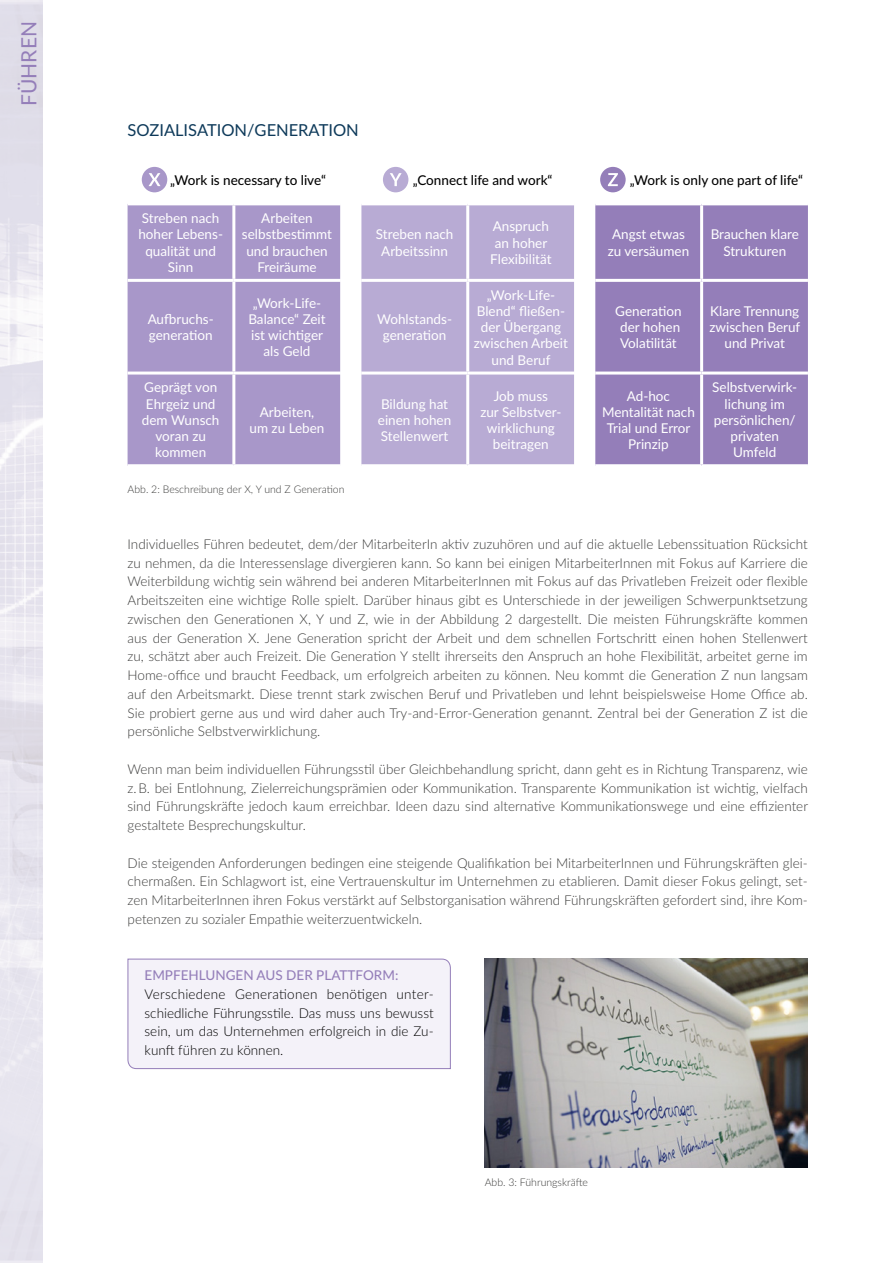
<style>
.page{position:relative;width:893px;height:1263px;background:#fff}
.page>*{position:absolute;margin:0;border:0;box-sizing:border-box;transform-origin:0 0}
.t1{font:21px "Lato";color:#947eb9}
.t2{font:16.5px "Lato";color:#0e3a5a}
.t3{font:300 13.5px/18.8px "Lato";color:#3c3c3b;text-align:justify}
.t4{font:13.5px/16.2px "Lato";color:#fff;text-align:center}
.t5{font:300 13.5px/18.8px "Lato";color:#000;text-align:justify}
.t6{font:500 13.5px "Lato";color:#000}
.t7{font:500 13.5px "Lato";color:#947eb9}
.t8{font:300 10.5px "Lato";color:#3c3c3b}
</style>
<div class="page">
<img style="left:0;top:0;width:43px;height:1263px">
<div style="left:127px;top:958px;width:324px;height:111px;background:#f4f2f9"></div>
<div style="left:142px;top:167px;width:25px;height:25px;background:#a897c9;border-radius:50%"></div>
<svg style="left:149px;top:173px;width:12px;height:13px"></svg>
<div style="left:128px;top:205px;width:212px;height:259px;background:#a897c9"></div>
<div style="left:361px;top:205px;width:213px;height:259px;background:#b8abd4"></div>
<div style="left:595px;top:205px;width:213px;height:259px;background:#947eb9"></div>
<hr style="left:466px;top:205px;width:3px;height:74px;background:#fff">
<hr style="left:466px;top:282px;width:3px;height:90px;background:#fff">
<hr style="left:466px;top:375px;width:3px;height:89px;background:#fff">
<hr style="left:232px;top:205px;width:3px;height:74px;background:#fff">
<hr style="left:232px;top:282px;width:3px;height:90px;background:#fff">
<hr style="left:232px;top:375px;width:3px;height:89px;background:#fff">
<hr style="left:700px;top:205px;width:3px;height:74px;background:#fff">
<hr style="left:700px;top:282px;width:3px;height:90px;background:#fff">
<hr style="left:700px;top:375px;width:3px;height:89px;background:#fff">
<hr style="left:128px;top:279px;width:106px;height:3px;background:#fff">
<hr style="left:234px;top:279px;width:106px;height:3px;background:#fff">
<hr style="left:361px;top:279px;width:107px;height:3px;background:#fff">
<hr style="left:468px;top:279px;width:106px;height:3px;background:#fff">
<hr style="left:595px;top:279px;width:107px;height:3px;background:#fff">
<hr style="left:702px;top:279px;width:106px;height:3px;background:#fff">
<hr style="left:128px;top:372px;width:106px;height:3px;background:#fff">
<hr style="left:234px;top:372px;width:106px;height:3px;background:#fff">
<hr style="left:361px;top:372px;width:107px;height:3px;background:#fff">
<hr style="left:468px;top:372px;width:106px;height:3px;background:#fff">
<hr style="left:595px;top:372px;width:107px;height:3px;background:#fff">
<hr style="left:702px;top:372px;width:106px;height:3px;background:#fff">
<div style="left:383px;top:167px;width:25px;height:25px;background:#b8abd4;border-radius:50%"></div>
<svg style="left:390px;top:173px;width:12px;height:13px"></svg>
<div style="left:600px;top:167px;width:26px;height:25px;background:#947eb9;border-radius:50%"></div>
<svg style="left:608px;top:173px;width:10px;height:13px"></svg>
<img style="left:485px;top:959px;width:323px;height:209px">
<h1 class="t1" style="left:14px;top:106px;width:86px;rotate:-90deg">Füh ren</h1>
<p class="t2" style="left:128px;top:118px;width:233px">Sozialisation/Generation</p>
<p class="t6" style="left:170px;top:170px;width:157px">„Work is necessary to live“</p>
<p class="t4" style="left:138px;top:210px;width:86px">Streben nach hoher Lebens&shy;qualität und<br>Sinn</p>
<p class="t4" style="left:242px;top:210px;width:92px">Arbeiten selbstbestimmt und brauchen<br>Freiräume</p>
<p class="t4" style="left:148px;top:310px;width:68px;text-align:left">Aufbruchs&shy;generation</p>
<p class="t4" style="left:248px;top:294px;width:79px">„Work-Life-<br>Balance“ Zeit ist wichtiger als Geld</p>
<p class="t6" style="left:413px;top:170px;width:141px">„Connect life and work“</p>
<p class="t6" style="left:630px;top:170px;width:175px">„Work is only one part of life“</p>
<p class="t4" style="left:376px;top:226px;width:79px">Streben nach<br>Arbeitssinn</p>
<p class="t4" style="left:490px;top:218px;width:63px">Anspruch an hoher<br>Flexibilität</p>
<p class="t4" style="left:608px;top:226px;width:83px">Angst etwas zu versäumen</p>
<p class="t4" style="left:711px;top:226px;width:90px">Brauchen klare<br>Strukturen</p>
<p class="t4" style="left:377px;top:310px;width:76px">Wohlstands&shy;generation</p>
<p class="t4" style="left:474px;top:286px;width:96px">„Work-Life-<br>Blend“ fließen&shy;der Übergang zwischen Arbeit und Beruf</p>
<p class="t4" style="left:615px;top:302px;width:68px">Generation der hohen<br>Volatilität</p>
<p class="t4" style="left:709px;top:302px;width:92px">Klare Trennung zwischen Beruf und Privat</p>
<p class="t4" style="left:142px;top:379px;width:79px">Geprägt von<br>Ehrgeiz und dem Wunsch voran zu kommen</p>
<p class="t4" style="left:250px;top:403px;width:76px">Arbeiten, um zu Leben</p>
<p class="t4" style="left:378px;top:395px;width:75px;text-align:left">Bildung hat einen hohen<br>Stellenwert</p>
<p class="t4" style="left:480px;top:387px;width:83px">Job muss<br>zur Selbstver&shy;wirklichung beitragen</p>
<p class="t4" style="left:602px;top:387px;width:94px">Ad-hoc<br>Mentalität nach<br>Trial und Error<br>Prinzip</p>
<p class="t4" style="left:712px;top:379px;width:86px">Selbstverwirk&shy;lichung im persönlichen/ privaten<br>Umfeld</p>
<p class="t8" style="left:128px;top:481px;width:218px">Abb. 2: Beschreibung der X, Y und Z Generation</p>
<p class="t3" style="left:128px;top:534px;width:682px">Individuelles Führen bedeutet, dem/der MitarbeiterIn aktiv zuzuhören und auf die aktuelle Lebenssituation Rücksicht zu nehmen, da die Interessenslage divergieren kann. So kann bei einigen MitarbeiterInnen mit Fokus auf Karriere die Weiterbildung wichtig sein während bei anderen MitarbeiterInnen mit Fokus auf das Privatleben Freizeit oder flexible Arbeitszeiten eine wichtige Rolle spielt. Darüber hinaus gibt es Unterschiede in der jeweiligen Schwerpunktsetzung zwischen den Generationen X, Y und Z, wie in der Abbildung 2 dargestellt. Die meisten Führungskräfte kommen aus der Generation X. Jene Generation spricht der Arbeit und dem schnellen Fortschritt einen hohen Stellenwert zu, schätzt aber auch Freizeit. Die Generation Y stellt ihrerseits den Anspruch an hohe Flexibilität, arbeitet gerne im Home-office und braucht Feedback, um erfolgreich arbeiten zu können. Neu kommt die Generation Z nun langsam auf den Arbeitsmarkt. Diese trennt stark zwischen Beruf und Privatleben und lehnt beispielsweise Home Office ab.<br>Sie probiert gerne aus und wird daher auch Try-and-Error-Generation genannt. Zentral bei der Generation Z ist die persönliche Selbstverwirklichung.</p>
<p class="t3" style="left:128px;top:759px;width:682px">Wenn man beim individuellen Führungsstil über Gleichbehandlung spricht, dann geht es in Richtung Transparenz, wie z. B. bei Entlohnung, Zielerreichungsprämien oder Kommunikation. Transparente Kommunikation ist wichtig, vielfach sind Führungskräfte jedoch kaum erreichbar. Ideen dazu sind alternative Kommunikationswege und eine effizienter gestaltete Besprechungskultur.</p>
<p class="t3" style="left:128px;top:853px;width:682px">Die steigenden Anforderungen bedingen eine steigende Qualifikation bei MitarbeiterInnen und Führungskräften glei&shy;chermaßen. Ein Schlagwort ist, eine Vertrauenskultur im Unternehmen zu etablieren. Damit dieser Fokus gelingt, set&shy;zen MitarbeiterInnen ihren Fokus verstärkt auf Selbstorganisation während Führungskräften gefordert sind, ihre Kom&shy;petenzen zu sozialer Empathie weiterzuentwickeln.</p>
<p class="t7" style="left:145px;top:965px;width:18px">Empfeh</p>
<p class="t7" style="left:199px;top:965px;width:201px">lungen aus der Plattform :</p>
<p class="t5" style="left:145px;top:984px;width:291px">Verschiedene Generationen benötigen unter&shy;schiedliche Führungsstile. Das muss uns bewusst sein, um das Unternehmen erfolgreich in die Zu&shy;kunft führen zu können.</p>
<p class="t8" style="left:485px;top:1175px;width:105px">Abb. 3: Führungskräfte</p>
</div>
